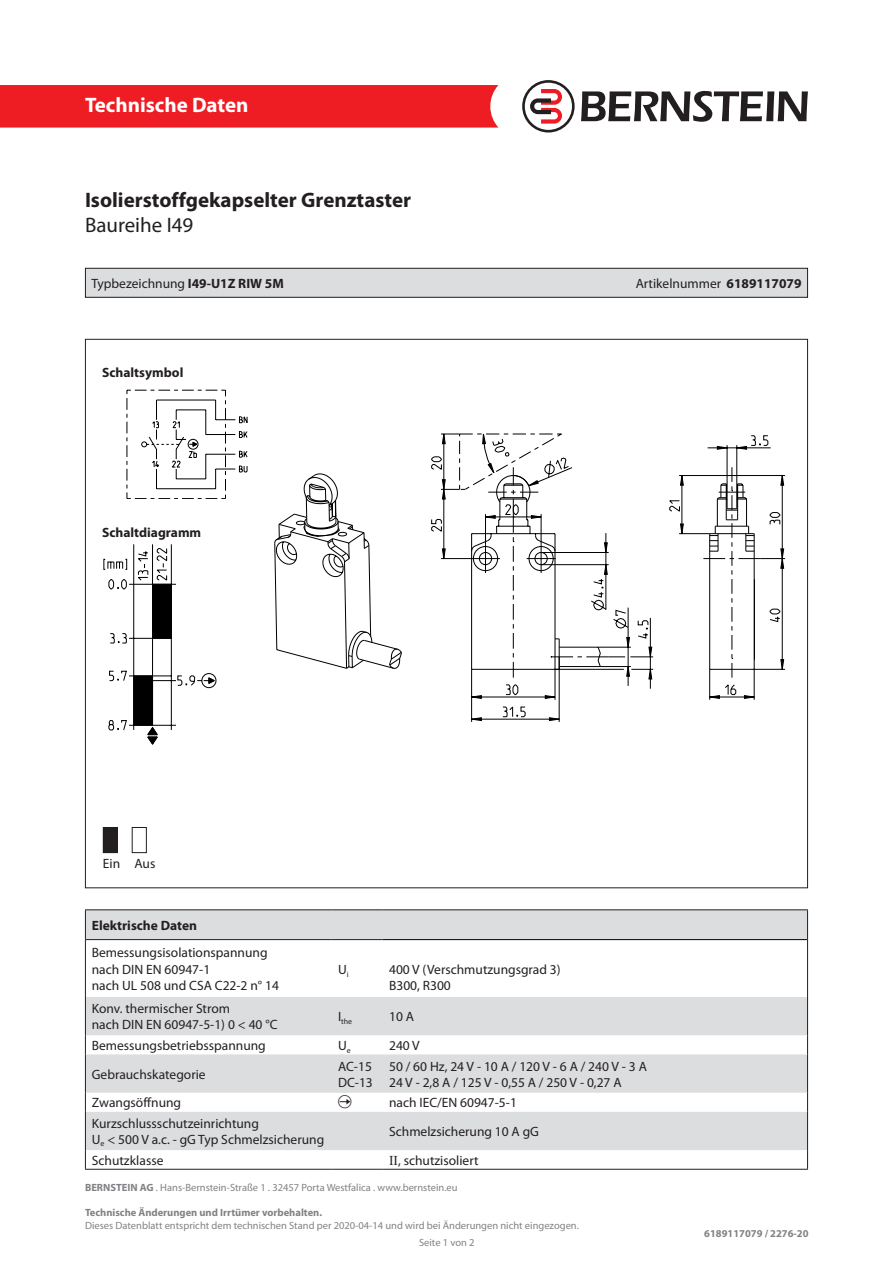
<style>
.page{position:relative;width:893px;height:1263px;background:#fff}
.page>*{position:absolute;margin:0;border:0;box-sizing:border-box;transform-origin:0 0}
.t1{font:700 21px "Myriad Pro";color:#231f20}
.t2{font:700 21px "Myriad Pro";color:#fff}
.t3{font:21px "Myriad Pro";color:#231f20}
.t4{font:13.5px "Myriad Pro";color:#231f20}
.t5{font:700 13.5px "Myriad Pro";color:#231f20}
.t6{font:10.5px "Myriad Pro";color:#808285}
.t7{font:700 10.5px "Myriad Pro";color:#808285}
.t8{font:7.8px "Myriad Pro";color:#231f20}
.s1{font-weight:700}
.s2{font-family:"Times New Roman"}
</style>
<div class="page">
<div style="left:0;top:85px;width:498px;height:43px;background:#ee1d23"></div>
<svg style="left:581px;top:91px;width:227px;height:31px"></svg>
<svg style="left:522px;top:80px;width:53px;height:53px"></svg>
<svg style="left:104px;top:544px;width:112px;height:201px"></svg>
<svg style="left:471px;top:475px;width:314px;height:247px"></svg>
<svg style="left:274px;top:433px;width:510px;height:266px"></svg>
<div style="left:132px;top:827px;width:15px;height:26px;border:1px solid #231f20"></div>
<div style="left:103px;top:827px;width:14px;height:26px;background:#231f20"></div>
<div style="left:103px;top:827px;width:15px;height:26px;border:1px solid #231f20"></div>
<svg style="left:127px;top:390px;width:120px;height:109px"></svg>
<div style="left:85px;top:268px;width:722px;height:29px;background:#dcdddf"></div>
<div style="left:85px;top:268px;width:723px;height:30px;border:1px solid #231f20"></div>
<svg style="left:86px;top:910px;width:721px;height:240px;fill:#dcdddf"></svg>
<hr style="left:807px;top:939px;width:1px;height:58px;background:#231f20">
<hr style="left:807px;top:997px;width:1px;height:38px;background:#231f20">
<svg style="left:807px;top:1035px;width:1px;height:19px"></svg>
<hr style="left:807px;top:1054px;width:1px;height:39px;background:#231f20">
<svg style="left:807px;top:1093px;width:1px;height:19px"></svg>
<hr style="left:807px;top:1112px;width:1px;height:38px;background:#231f20">
<svg style="left:807px;top:1150px;width:1px;height:19px"></svg>
<svg style="left:807px;top:910px;width:1px;height:29px"></svg>
<hr style="left:85px;top:1169px;width:247px;height:1px;background:#231f20">
<hr style="left:332px;top:1169px;width:51px;height:1px;background:#231f20">
<hr style="left:383px;top:1169px;width:425px;height:1px;background:#231f20">
<hr style="left:383px;top:939px;width:424px;height:1px;background:#000">
<hr style="left:85px;top:909px;width:247px;height:1px;background:#231f20">
<svg style="left:85px;top:910px;width:1px;height:29px"></svg>
<hr style="left:332px;top:909px;width:51px;height:1px;background:#231f20">
<hr style="left:383px;top:909px;width:425px;height:1px;background:#231f20">
<hr style="left:85px;top:939px;width:247px;height:1px;background:#231f20">
<hr style="left:85px;top:940px;width:1px;height:57px;background:#231f20">
<hr style="left:332px;top:939px;width:51px;height:1px;background:#231f20">
<hr style="left:85px;top:997px;width:1px;height:38px;background:#231f20">
<svg style="left:85px;top:1035px;width:1px;height:19px"></svg>
<hr style="left:85px;top:1054px;width:1px;height:39px;background:#231f20">
<svg style="left:85px;top:1093px;width:1px;height:19px"></svg>
<hr style="left:85px;top:1112px;width:1px;height:38px;background:#231f20">
<svg style="left:85px;top:1150px;width:1px;height:19px"></svg>
<svg style="left:338px;top:1095px;width:13px;height:13px"></svg>
<h1 class="t2" style="left:85px;top:91px;width:165px">Technische Daten</h1>
<p class="t1" style="left:85px;top:186px;width:328px">Isolierstoffgekapselter Grenztaster</p>
<p class="t3" style="left:85px;top:212px;width:110px">Baureihe I49</p>
<p class="t4" style="left:91px;top:275px;width:194px">Typbezeichnung <span class="s1">I49-U1Z RIW 5M</span></p>
<p class="t4" style="left:636px;top:275px;width:167px">Artikelnummer <span class="s1">6189117079</span></p>
<p class="t5" style="left:102px;top:364px;width:83px">Schaltsymbol</p>
<p class="t5" style="left:102px;top:524px;width:101px">Schaltdiagramm</p>
<p class="t4" style="left:103px;top:855px;width:54px">Ein Aus</p>
<p class="t5" style="left:92px;top:916px;width:107px">Elektrische Daten</p>
<p class="t4" style="left:92px;top:944px;width:177px">Bemessungsisolationspannung</p>
<p class="t4" style="left:92px;top:961px;width:120px">nach DIN EN 60947-1</p>
<p class="t4" style="left:92px;top:977px;width:189px">nach UL 508 und CSA C22-2 n° 14</p>
<p class="t4" style="left:92px;top:1000px;width:140px">Konv. thermischer Strom</p>
<p class="t4" style="left:92px;top:1016px;width:187px">nach DIN EN 60947-5-1) 0 &lt; 40 °C</p>
<p class="t4" style="left:338px;top:961px;width:12px">U<sub>i</sub></p>
<p class="t4" style="left:389px;top:961px;width:173px">400 V (Verschmutzungsgrad 3)</p>
<p class="t4" style="left:389px;top:977px;width:63px">B300, R300</p>
<p class="t8" style="left:338px;top:1017px;width:16px"><sup>I</sup>the</p>
<p class="t4" style="left:389px;top:1008px;width:26px">10 A</p>
<p class="t4" style="left:92px;top:1037px;width:176px">Bemessungsbetriebsspannung</p>
<p class="t4" style="left:338px;top:1037px;width:14px">U<sub>e</sub></p>
<p class="t4" style="left:389px;top:1037px;width:32px">240 V</p>
<p class="t4" style="left:92px;top:1066px;width:115px">Gebrauchskategorie</p>
<p class="t4" style="left:389px;top:1058px;width:259px">50 / 60 Hz, 24 V - 10 A / 120 V - 6 A / 240 V - 3 A</p>
<p class="t4" style="left:389px;top:1074px;width:234px">24 V - 2,8 A / 125 V - 0,55 A / 250 V - 0,27 A</p>
<p class="t4" style="left:338px;top:1058px;width:35px">АС-15</p>
<p class="t4" style="left:338px;top:1074px;width:36px">DC-13</p>
<p class="t4" style="left:92px;top:1094px;width:91px">Zwangsöffnung</p>
<p class="t4" style="left:389px;top:1094px;width:129px">nach IEC/EN 60947-5-1</p>
<p class="t4" style="left:92px;top:1115px;width:169px">Kurzschlussschutzeinrichtung</p>
<p class="t4" style="left:92px;top:1131px;width:234px">U<sub>e</sub> &lt; 500 V a.c. - gG Typ Schmelzsicherung</p>
<p class="t4" style="left:389px;top:1123px;width:151px">Schmelzsicherung 10 A gG</p>
<p class="t4" style="left:92px;top:1152px;width:73px">Schutzklasse</p>
<p class="t4" style="left:389px;top:1152px;width:91px"><span class="s2">II</span>, schutzisoliert</p>
<p class="t6" style="left:85px;top:1181px;width:374px"><span class="s1">BERNSTEIN AG</span> . Hans-Bernstein-Straße 1 . 32457 Porta Westfalica . www.bernstein.eu</p>
<p class="t7" style="left:85px;top:1206px;width:239px">Technische Änderungen und Irrtümer vorbehalten.</p>
<p class="t6" style="left:85px;top:1219px;width:495px">Dieses Datenblatt entspricht dem technischen Stand per 2020-04-14 und wird bei Änderungen nicht eingezogen.</p>
<p class="t6" style="left:419px;top:1236px;width:57px">Seite 1 von 2</p>
<p class="t7" style="left:704px;top:1227px;width:106px">6189117079 / 2276-20</p>
</div>
